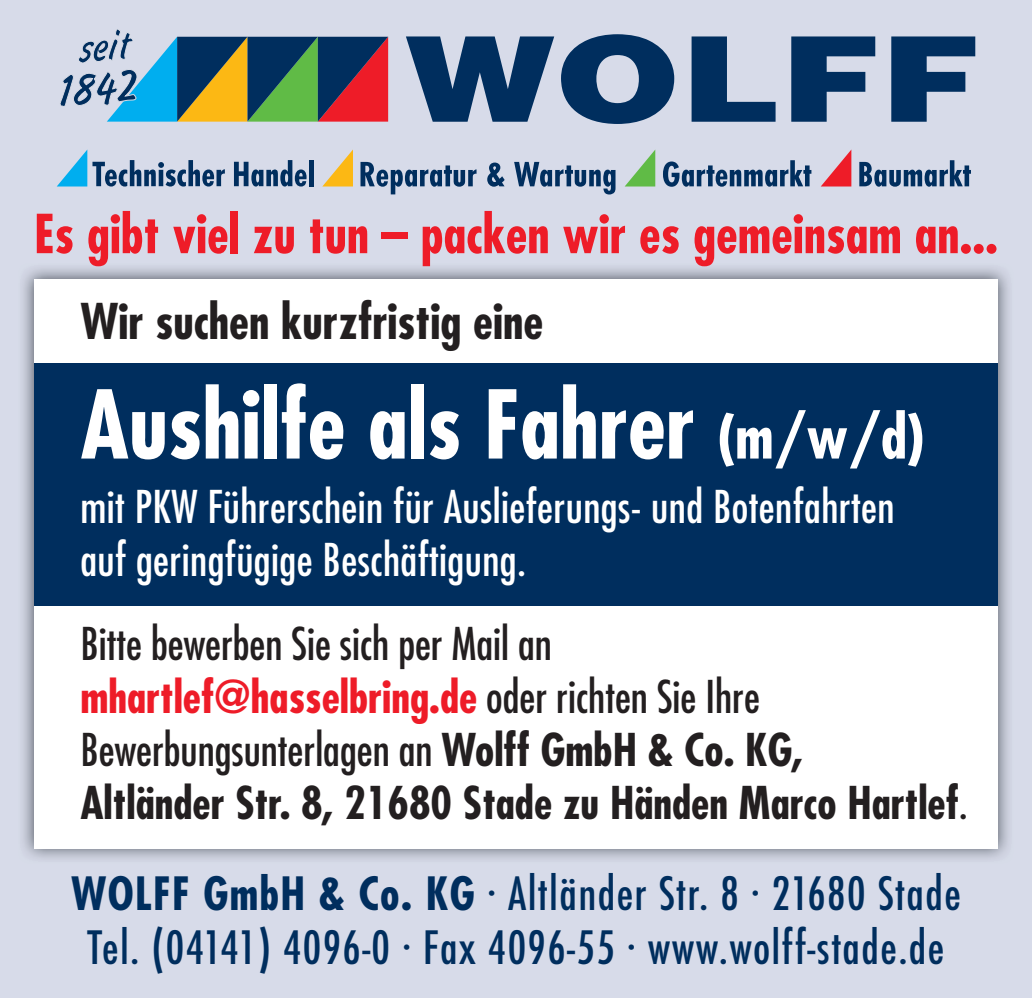
<style>
.page{position:relative;width:1032px;height:998px;background:#d7dbe9}
.page>*{position:absolute;margin:0;border:0;box-sizing:border-box;transform-origin:0 0}
.t1{font:700 condensed 92px "Futura";color:#fff}
.t2{font:700 condensed 52.4px "Futura";color:#ee1c28}
.t3{font:700 condensed 48px "Futura";color:#231f20}
.t4{font:500 condensed 44.8px/53.6px "Futura";letter-spacing:.03em;color:#002e5e;text-align:center}
.t5{font:condensed 44px/52.8px "Futura";color:#231f20}
.t6{font:condensed 44px/52.8px "Futura";letter-spacing:.01em;color:#fff}
.s1{font-size:60px}
.s2{font-weight:700;color:#ee1c28}
.s3{font-weight:700}
</style>
<div class="page">
<img style="left:23px;top:268px;width:986px;height:591px">
<div style="left:34px;top:279px;width:964px;height:569px;background:#fff"></div>
<div style="left:34px;top:363px;width:964px;height:242px;background:#002e5e"></div>
<svg style="left:406px;top:34px;width:569px;height:90px;fill:#002e5e"></svg>
<svg style="left:323px;top:149px;width:30px;height:37px"></svg>
<svg style="left:625px;top:150px;width:30px;height:36px"></svg>
<svg style="left:821px;top:150px;width:30px;height:36px"></svg>
<svg style="left:57px;top:149px;width:168px;height:38px"></svg>
<svg style="left:234px;top:160px;width:73px;height:27px"></svg>
<hr style="left:309px;top:160px;width:4px;height:26px;background:#002e5e">
<svg style="left:360px;top:162px;width:116px;height:32px"></svg>
<svg style="left:487px;top:163px;width:18px;height:24px"></svg>
<svg style="left:514px;top:162px;width:101px;height:32px"></svg>
<svg style="left:663px;top:160px;width:148px;height:27px"></svg>
<svg style="left:859px;top:160px;width:112px;height:27px"></svg>
<svg style="left:60px;top:29px;width:328px;height:93px"></svg>
<p class="t2" style="left:34px;top:201px;width:965px">Es gibt viel zu tun – packen wir es gemeinsam an...</p>
<p class="t3" style="left:80px;top:291px;width:464px">Wir suchen kurzfristig eine</p>
<h1 class="t1" style="left:80px;top:367px;width:846px">Aushilfe als Fahrer <span class="s1">(m/w/d)</span></h1>
<p class="t6" style="left:80px;top:480px;width:816px">mit PKW Führerschein für Auslieferungs- und Botenfahrten auf geringfügige Beschäftigung.</p>
<p class="t5" style="left:80px;top:617px;width:889px">Bitte bewerben Sie sich per Mail an<br><span class="s2">mhartlef@hasselbring.de</span> oder richten Sie Ihre Bewerbungsunterlagen an <span class="s3">Wolff GmbH &amp; Co. KG,<br>Altländer Str. 8, 21680 Stade zu Händen Marco Hartlef</span>.</p>
<p class="t4" style="left:71px;top:867px;width:891px"><span class="s3">WOLFF GmbH &amp; Co. KG</span> · Altländer Str. 8 · 21680 Stade<br>Tel. (04141) 4096-0 · Fax 4096-55 · www.wolff-stade.de</p>
</div>
